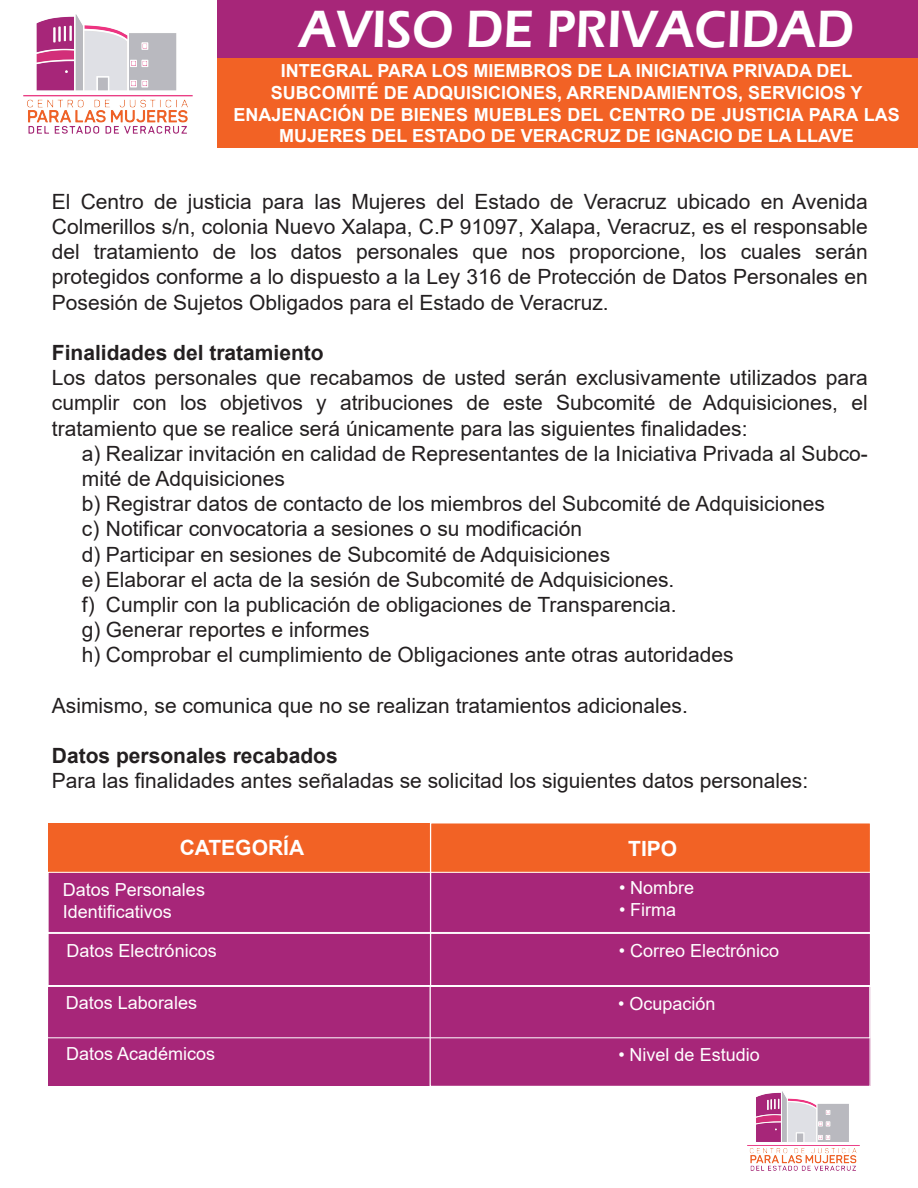
<style>
.page{position:relative;width:918px;height:1188px;background:#fff}
.page>*{position:absolute;margin:0;border:0;box-sizing:border-box;transform-origin:0 0}
.t1{font:600 54px "Eras ITC";color:#fff;scale:.92 1}
.t2{font:21px/25.2px "Arial";color:#231f20;text-align:justify}
.t3{font:700 21px "Arial";color:#231f20}
.t4{font:700 21px "Arial";color:#fff}
.t5{font:700 18px/21.6px "Arial";color:#fff;text-align:center}
.t6{font:18px/21.6px "Arial";color:#fff}
</style>
<div class="page">
<div style="left:217px;top:0;width:701px;height:62px;background:#a72679"></div>
<img style="left:23px;top:15px;width:170px;height:119px">
<img style="left:748px;top:1092px;width:112px;height:78px">
<div style="left:217px;top:59px;width:701px;height:89px;background:#f26225"></div>
<div style="left:48px;top:823px;width:823px;height:263px;background:#a72679"></div>
<div style="left:48px;top:823px;width:823px;height:50px;background:#f26225"></div>
<div style="left:48px;top:872px;width:823px;height:62px;border:1px solid #fff"></div>
<div style="left:48px;top:932px;width:823px;height:55px;border:1px solid #fff"></div>
<div style="left:47px;top:985px;width:823px;height:53px;border:1px solid #fff"></div>
<div style="left:430px;top:986px;width:441px;height:101px;border:1px solid #fff"></div>
<h1 class="t1" style="left:299px;top:-2px;width:605px">AVISO DE PRIVACIDAD</h1>
<p class="t5" style="left:233px;top:60px;width:668px">INTEGRAL PARA LOS MIEMBROS DE LA INICIATIVA PRIVADA DEL SUBCOMITÉ DE ADQUISICIONES, ARRENDAMIENTOS, SERVICIOS Y ENAJENACIÓN DE BIENES MUEBLES DEL CENTRO DE JUSTICIA PARA LAS MUJERES DEL ESTADO DE VERACRUZ DE IGNACIO DE LA LLAVE</p>
<p class="t2" style="left:52px;top:189px;width:817px">El Centro de justicia para las Mujeres del Estado de Veracruz ubicado en Avenida Colmerillos s/n, colonia Nuevo Xalapa, C.P 91097, Xalapa, Veracruz, es el responsable del tratamiento de los datos personales que nos proporcione, los cuales serán protegidos conforme a lo dispuesto a la Ley 316 de Protección de Datos Personales en Posesión de Sujetos Obligados para el Estado de Veracruz.</p>
<p class="t3" style="left:52px;top:338px;width:273px">Finalidades del tratamiento</p>
<p class="t2" style="left:52px;top:365px;width:817px">Los datos personales que recabamos de usted serán exclusivamente utilizados para cumplir con los objetivos y atribuciones de este Subcomité de Adquisiciones, el tratamiento que se realice será únicamente para las siguientes finalidades:</p>
<p class="t2" style="left:82px;top:441px;width:787px;text-align:left">a) Realizar invitación en calidad de Representantes de la Iniciativa Privada al Subco&shy;mité de Adquisiciones<br>b) Registrar datos de contacto de los miembros del Subcomité de Adquisiciones<br>c) Notificar convocatoria a sesiones o su modificación<br>d) Participar en sesiones de Subcomité de Adquisiciones<br>e) Elaborar el acta de la sesión de Subcomité de Adquisiciones.<br>f) Cumplir con la publicación de obligaciones de Transparencia.<br>g) Generar reportes e informes<br>h) Comprobar el cumplimiento de Obligaciones ante otras autoridades</p>
<p class="t2" style="left:52px;top:693px;width:638px">Asimismo, se comunica que no se realizan tratamientos adicionales.</p>
<p class="t3" style="left:52px;top:741px;width:287px">Datos personales recabados</p>
<p class="t2" style="left:52px;top:768px;width:758px">Para las finalidades antes señaladas se solicitad los siguientes datos personales:</p>
<p class="t4" style="left:180px;top:832px;width:126px">CATEGORÍA</p>
<p class="t4" style="left:628px;top:834px;width:51px">TIPO</p>
<p class="t6" style="left:63px;top:879px;width:144px">Datos Personales<br>Identificativos</p>
<p class="t6" style="left:619px;top:877px;width:77px">• Nombre</p>
<p class="t6" style="left:619px;top:899px;width:59px">• Firma</p>
<p class="t6" style="left:67px;top:940px;width:152px">Datos Electrónicos</p>
<p class="t6" style="left:619px;top:939px;width:162px">• Correo Electrónico</p>
<p class="t6" style="left:66px;top:992px;width:133px">Datos Laborales</p>
<p class="t6" style="left:618px;top:993px;width:99px">• Ocupación</p>
<p class="t6" style="left:66px;top:1043px;width:151px">Datos Académicos</p>
<p class="t6" style="left:618px;top:1044px;width:143px">• Nivel de Estudio</p>
</div>
